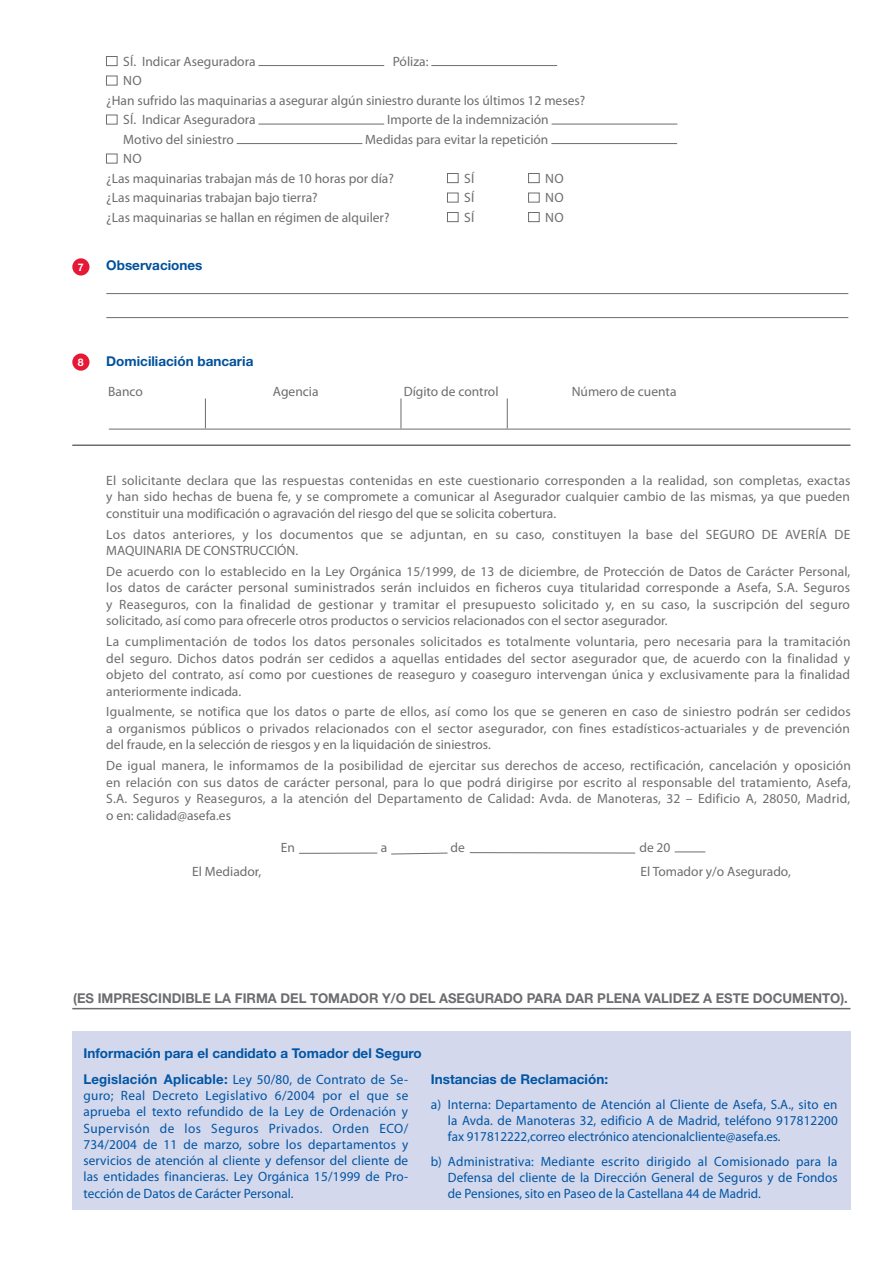
<style>
.page{position:relative;width:893px;height:1263px;background:#fff}
.page>*{position:absolute;margin:0;border:0;box-sizing:border-box;transform-origin:0 0}
.t1{font:13.5px/16.5px "Myriad Pro";color:#6c6d70;text-align:justify}
.t2{font:13.5px/16.2px "Myriad Pro";color:#0155a5;text-align:justify}
.t3{font:13.5px/16.5px "Myriad Pro";letter-spacing:.02em;color:#6c6d70}
.t4{font:700 13.5px "Helvetica Neue";color:#6c6d70}
.t5{font:700 13.5px "Helvetica Neue";color:#0155a5}
.t6{font:700 13.5px "Helvetica Neue";color:#01519b}
.t7{font:700 10.5px "Helvetica Neue";color:#fff}
.s1{font-family:"Helvetica Neue";font-weight:700}
</style>
<div class="page">
<div style="left:106px;top:56px;width:11px;height:10px;background:#fff;border:1px solid #6c6d70"></div>
<hr style="left:258px;top:65px;width:126px;height:1px;background:#6c6d70">
<hr style="left:431px;top:65px;width:126px;height:1px;background:#6c6d70">
<div style="left:106px;top:76px;width:11px;height:9px;background:#fff;border:1px solid #6c6d70"></div>
<div style="left:106px;top:115px;width:11px;height:9px;background:#fff;border:1px solid #6c6d70"></div>
<hr style="left:258px;top:124px;width:126px;height:1px;background:#6c6d70">
<hr style="left:552px;top:124px;width:125px;height:1px;background:#6c6d70">
<hr style="left:237px;top:143px;width:125px;height:1px;background:#6c6d70">
<hr style="left:551px;top:143px;width:126px;height:1px;background:#6c6d70">
<div style="left:106px;top:154px;width:11px;height:9px;background:#fff;border:1px solid #6c6d70"></div>
<div style="left:447px;top:173px;width:11px;height:10px;background:#fff;border:1px solid #6c6d70"></div>
<div style="left:528px;top:173px;width:11px;height:10px;background:#fff;border:1px solid #6c6d70"></div>
<div style="left:447px;top:193px;width:11px;height:9px;background:#fff;border:1px solid #6c6d70"></div>
<div style="left:528px;top:193px;width:11px;height:9px;background:#fff;border:1px solid #6c6d70"></div>
<div style="left:447px;top:212px;width:11px;height:10px;background:#fff;border:1px solid #6c6d70"></div>
<div style="left:528px;top:212px;width:11px;height:10px;background:#fff;border:1px solid #6c6d70"></div>
<hr style="left:106px;top:293px;width:742px;height:1px;background:#6c6d70">
<hr style="left:106px;top:317px;width:742px;height:1px;background:#6c6d70">
<hr style="left:72px;top:444px;width:778px;height:2px;background:#6c6d70">
<hr style="left:109px;top:429px;width:741px;height:1px;background:#6c6d70">
<hr style="left:401px;top:398px;width:1px;height:30px;background:#6c6d70">
<hr style="left:205px;top:398px;width:1px;height:30px;background:#6c6d70">
<hr style="left:507px;top:398px;width:1px;height:30px;background:#6c6d70">
<div style="left:72px;top:258px;width:17px;height:17px;background:#e51836;border-radius:50%"></div>
<div style="left:72px;top:353px;width:17px;height:18px;background:#e51836;border-radius:50%"></div>
<hr style="left:72px;top:1008px;width:778px;height:1px;background:#6c6d70">
<hr style="left:299px;top:853px;width:78px;height:1px;background:#6c6d70">
<svg style="left:391px;top:852px;width:57px;height:2px"></svg>
<hr style="left:470px;top:852px;width:165px;height:1px;background:#6c6d70">
<hr style="left:675px;top:852px;width:30px;height:1px;background:#6c6d70">
<div style="left:72px;top:1031px;width:778px;height:179px;background:#d3d8ec"></div>
<p class="t7" style="left:78px;top:260px;width:7px">7</p>
<p class="t1" style="left:123px;top:53px;width:134px">Sí. Indicar Aseguradora</p>
<p class="t1" style="left:393px;top:53px;width:37px">Póliza:</p>
<p class="t1" style="left:123px;top:72px;width:18px">No</p>
<p class="t1" style="left:106px;top:92px;width:480px">¿Han sufrido las maquinarias a asegurar algún siniestro durante los últimos 12 meses?</p>
<p class="t1" style="left:123px;top:111px;width:134px">Sí. Indicar Aseguradora</p>
<p class="t1" style="left:387px;top:111px;width:163px">Importe de la indemnización</p>
<p class="t1" style="left:123px;top:131px;width:112px">Motivo del siniestro</p>
<p class="t1" style="left:365px;top:131px;width:185px">Medidas para evitar la repetición</p>
<p class="t1" style="left:106px;top:149px;width:289px;line-height:19.5px;text-indent:17px">No<br>¿Las maquinarias trabajan más de 10 horas por día?</p>
<p class="t1" style="left:464px;top:170px;width:11px">Sí</p>
<p class="t1" style="left:545px;top:170px;width:18px">No</p>
<p class="t1" style="left:106px;top:189px;width:213px">¿Las maquinarias trabajan bajo tierra?</p>
<p class="t1" style="left:464px;top:189px;width:11px">Sí</p>
<p class="t1" style="left:545px;top:189px;width:18px">No</p>
<p class="t1" style="left:106px;top:209px;width:285px">¿Las maquinarias se hallan en régimen de alquiler?</p>
<p class="t1" style="left:464px;top:209px;width:11px">Sí</p>
<p class="t1" style="left:545px;top:209px;width:18px">No</p>
<p class="t6" style="left:106px;top:257px;width:98px">Observaciones</p>
<p class="t7" style="left:78px;top:356px;width:7px">8</p>
<p class="t6" style="left:106px;top:353px;width:149px">Domiciliación bancaria</p>
<p class="t1" style="left:108px;top:383px;width:36px">Banco</p>
<p class="t1" style="left:273px;top:383px;width:47px">Agencia</p>
<p class="t1" style="left:404px;top:383px;width:96px">Dígito de control</p>
<p class="t1" style="left:572px;top:383px;width:106px">Número de cuenta</p>
<p class="t1" style="left:106px;top:472px;width:746px">El solicitante declara que las respuestas contenidas en este cuestionario corresponden a la realidad, son completas, exactas y han sido hechas de buena fe, y se compromete a comunicar al Asegurador cualquier cambio de las mismas, ya que pueden constituir una modificación o agravación del riesgo del que se solicita cobertura.</p>
<p class="t3" style="left:106px;top:526px;width:745px">Los datos anteriores, y los documentos que se adjuntan, en su caso, constituyen la base del SEGURO DE AVERÍA DE<br>MAQUINARIA DE CONSTRUCCIÓN.</p>
<p class="t1" style="left:106px;top:563px;width:746px">De acuerdo con lo establecido en la Ley Orgánica 15/1999, de 13 de diciembre, de Protección de Datos de Carácter Personal, los datos de carácter personal suministrados serán incluidos en ficheros cuya titularidad corresponde a Asefa, S.A. Seguros y Reaseguros, con la finalidad de gestionar y tramitar el presupuesto solicitado y, en su caso, la suscripción del seguro solicitado, así como para ofrecerle otros productos o servicios relacionados con el sector asegurador.</p>
<p class="t1" style="left:106px;top:633px;width:746px">La cumplimentación de todos los datos personales solicitados es totalmente voluntaria, pero necesaria para la tramitación del seguro. Dichos datos podrán ser cedidos a aquellas entidades del sector asegurador que, de acuerdo con la finalidad y objeto del contrato, así como por cuestiones de reaseguro y coaseguro intervengan única y exclusivamente para la finalidad anteriormente indicada.</p>
<p class="t1" style="left:106px;top:703px;width:746px">Igualmente, se notifica que los datos o parte de ellos, así como los que se generen en caso de siniestro podrán ser cedidos a organismos públicos o privados relacionados con el sector asegurador, con fines estadísticos-actuariales y de prevención del fraude, en la selección de riesgos y en la liquidación de siniestros.</p>
<p class="t1" style="left:106px;top:757px;width:746px">De igual manera, le informamos de la posibilidad de ejercitar sus derechos de acceso, rectificación, cancelación y oposición en relación con sus datos de carácter personal, para lo que podrá dirigirse por escrito al responsable del tratamiento, Asefa, S.A. Seguros y Reaseguros, a la atención del Departamento de Calidad: Avda. de Manoteras, 32 – Edificio A, 28050, Madrid, o en: calidad@asefa.es</p>
<p class="t1" style="left:281px;top:839px;width:16px">En</p>
<p class="t1" style="left:381px;top:839px;width:8px">a</p>
<p class="t1" style="left:450px;top:839px;width:16px">de</p>
<p class="t1" style="left:639px;top:839px;width:33px">de 20</p>
<p class="t1" style="left:192px;top:863px;width:71px">El Mediador,</p>
<p class="t1" style="left:641px;top:863px;width:152px">El Tomador y/o Asegurado,</p>
<p class="t4" style="left:73px;top:989px;width:776px">(ES IMPRESCINDIBLE LA FIRMA DEL TOMADOR Y/O DEL ASEGURADO PARA DAR PLENA VALIDEZ A ESTE DOCUMENTO).</p>
<p class="t5" style="left:83px;top:1045px;width:340px">Información para el candidato a Tomador del Seguro</p>
<p class="t2" style="left:83px;top:1071px;width:326px"><span class="s1">Legislación Aplicable:</span> Ley 50/80, de Contrato de Se&shy;guro; Real Decreto Legislativo 6/2004 por el que se aprueba el texto refundido de la Ley de Ordenación y Supervisón de los Seguros Privados. Orden ECO/ 734/2004 de 11 de marzo, sobre los departamentos y servicios de atención al cliente y defensor del cliente de las entidades financieras. Ley Orgánica 15/1999 de Pro&shy;tección de Datos de Carácter Personal.</p>
<p class="t5" style="left:431px;top:1071px;width:179px">Instancias de Reclamación:</p>
<p class="t2" style="left:448px;top:1096px;width:391px;text-indent:-17px">a) Interna: Departamento de Atención al Cliente de Asefa, S.A., sito en la Avda. de Manoteras 32, edificio A de Madrid, teléfono 917812200 fax 917812222,correo electrónico atencionalcliente@asefa.es.</p>
<p class="t2" style="left:448px;top:1153px;width:391px;text-indent:-17px">b) Administrativa: Mediante escrito dirigido al Comisionado para la Defensa del cliente de la Dirección General de Seguros y de Fondos de Pensiones, sito en Paseo de la Castellana 44 de Madrid.</p>
</div>
